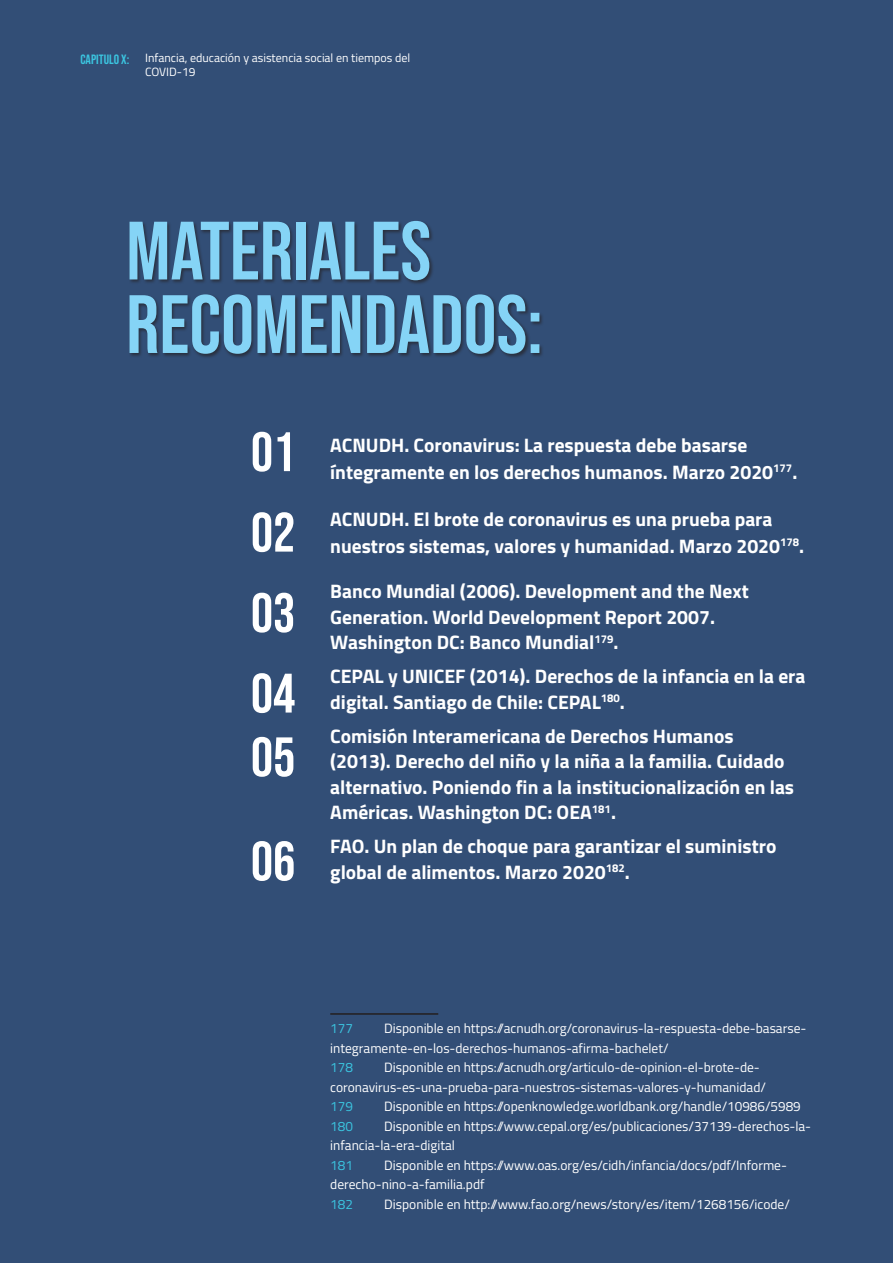
<style>
.page{position:relative;width:893px;height:1263px;background:#324e76}
.page>*{position:absolute;margin:0;border:0;box-sizing:border-box;transform-origin:0 0}
.t1{font:82.5px/73.5px "Bebas Neue";color:#85d4f6}
.t2{font:55.5px/80.4px "Bebas Neue";color:#fff;text-align:justify}
.t3{font:700 19.5px/25.5px "Titillium Web";color:#fff}
.t4{font:13.5px/19.5px "Titillium Web";color:#fff}
.t5{font:13.5px "Titillium Web";color:#3bc5e0}
.t6{font:13.5px "Bebas Neue";color:#3bc5e0}
.t7{font:12px/13.5px "Titillium Web";color:#fff}
</style>
<div class="page">
<div style="left:129px;top:220px;width:415px;height:139px;background:#241f1f;opacity:.64"></div>
<hr style="left:330px;top:1013px;width:108px;height:2px;background:#241f1f">
<p class="t6" style="left:80px;top:52px;width:50px">CAPITULO X:</p>
<p class="t7" style="left:145px;top:51px;width:267px">Infancia, educación y asistencia social en tiempos del<br>COVID-19</p>
<h1 class="t1" style="left:126px;top:213px;width:418px">MATERIALES<br>RECOMENDADOS:</h1>
<h2 class="t2" style="left:251px;top:411px;width:46px">01<br>02<br>03<br>04</h2>
<h2 class="t2" style="left:251px;top:704px;width:46px;line-height:104.1px">05<br>06</h2>
<p class="t3" style="left:330px;top:430px;width:469px;line-height:27px">ACNUDH. Coronavirus: La respuesta debe basarse íntegramente en los derechos humanos. Marzo 2020<sup>177</sup>.</p>
<p class="t3" style="left:330px;top:504px;width:475px;line-height:27px">ACNUDH. El brote de coronavirus es una prueba para nuestros sistemas, valores y humanidad. Marzo 2020<sup>178</sup>.</p>
<p class="t3" style="left:330px;top:577px;width:420px">Banco Mundial (2006). Development and the Next<br>Generation. World Development Report 2007.<br>Washington DC: Banco Mundial<sup>179</sup>.</p>
<p class="t3" style="left:330px;top:662px;width:477px">CEPAL y UNICEF (2014). Derechos de la infancia en la era digital. Santiago de Chile: CEPAL<sup>180</sup>.</p>
<p class="t3" style="left:330px;top:722px;width:465px">Comisión Interamericana de Derechos Humanos (2013). Derecho del niño y la niña a la familia. Cuidado alternativo. Poniendo fin a la institucionalización en las Américas. Washington DC: OEA<sup>181</sup>.</p>
<p class="t3" style="left:330px;top:832px;width:448px">FAO. Un plan de choque para garantizar el suministro global de alimentos. Marzo 2020<sup>182</sup>.</p>
<p class="t4" style="left:330px;top:1018px;width:478px;text-indent:54px">Disponible en https://acnudh.org/coronavirus-la-respuesta-debe-basarse&shy;integramente-en-los-derechos-humanos-afirma-bachelet/</p>
<p class="t5" style="left:330px;top:1058px;width:24px">178</p>
<p class="t5" style="left:330px;top:1019px;width:24px">177</p>
<p class="t4" style="left:330px;top:1057px;width:437px;text-indent:54px">Disponible en https://acnudh.org/articulo-de-opinion-el-brote-de&shy;coronavirus-es-una-prueba-para-nuestros-sistemas-valores-y-humanidad/</p>
<p class="t5" style="left:330px;top:1097px;width:24px">179</p>
<p class="t4" style="left:384px;top:1096px;width:418px">Disponible en https://openknowledge.worldbank.org/handle/10986/5989</p>
<p class="t5" style="left:330px;top:1116px;width:24px">180</p>
<p class="t4" style="left:330px;top:1116px;width:482px;text-indent:54px">Disponible en https://www.cepal.org/es/publicaciones/37139-derechos-la&shy;infancia-la-era-digital</p>
<p class="t5" style="left:330px;top:1155px;width:24px">181</p>
<p class="t4" style="left:330px;top:1155px;width:458px;text-indent:54px">Disponible en https://www.oas.org/es/cidh/infancia/docs/pdf/Informe&shy;derecho-nino-a-familia.pdf</p>
<p class="t5" style="left:330px;top:1194px;width:24px">182</p>
<p class="t4" style="left:384px;top:1194px;width:407px">Disponible en http://www.fao.org/news/story/es/item/1268156/icode/</p>
</div>
